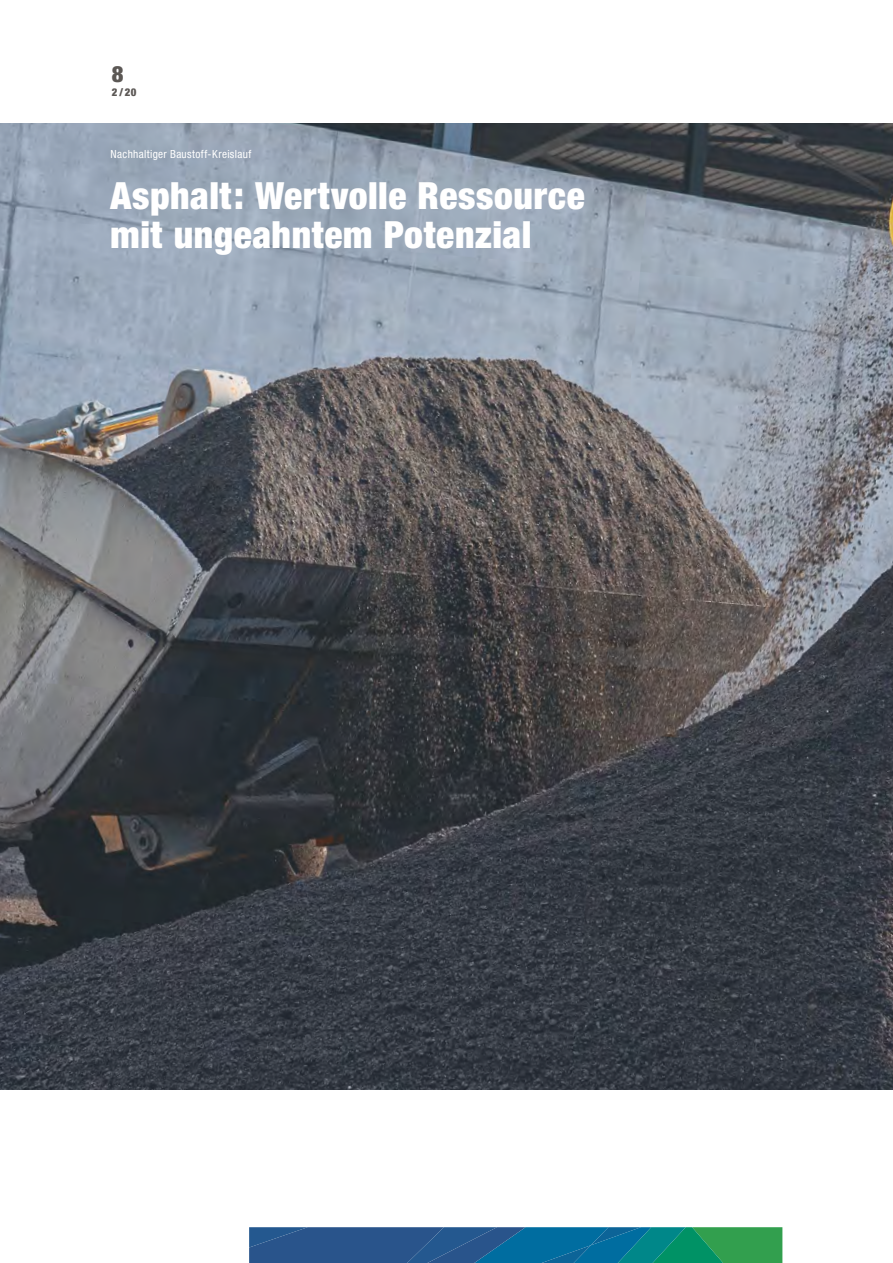
<style>
.page{position:relative;width:893px;height:1263px;background:#fff}
.page>*{position:absolute;margin:0;border:0;box-sizing:border-box;transform-origin:0 0}
.t1{font:900 condensed 37.5px/39px "Helvetica Neue";letter-spacing:.015em;color:#fff}
.t2{font:900 condensed 22.5px "Helvetica Neue";color:#5c5855}
.t3{font:condensed 11.25px "Helvetica Neue";letter-spacing:.03em;color:#fff}
.t4{font:900 condensed 10.8px "Helvetica Neue";color:#5c5855}
</style>
<div class="page">
<img style="left:0;top:123px;width:893px;height:966px">
<svg style="left:249px;top:1227px;width:533px;height:36px;background:#1c6e86"></svg>
<p class="t2" style="left:112px;top:60px;width:13px">8</p>
<p class="t4" style="left:112px;top:86px;width:26px">2/20</p>
<p class="t3" style="left:111px;top:147px;width:142px">Nachhaltiger Baustoff-Kreislauf</p>
<p class="t1" style="left:111px;top:176px;width:476px">Asphalt: Wertvolle Ressource mit ungeahntem Potenzial</p>
</div>
